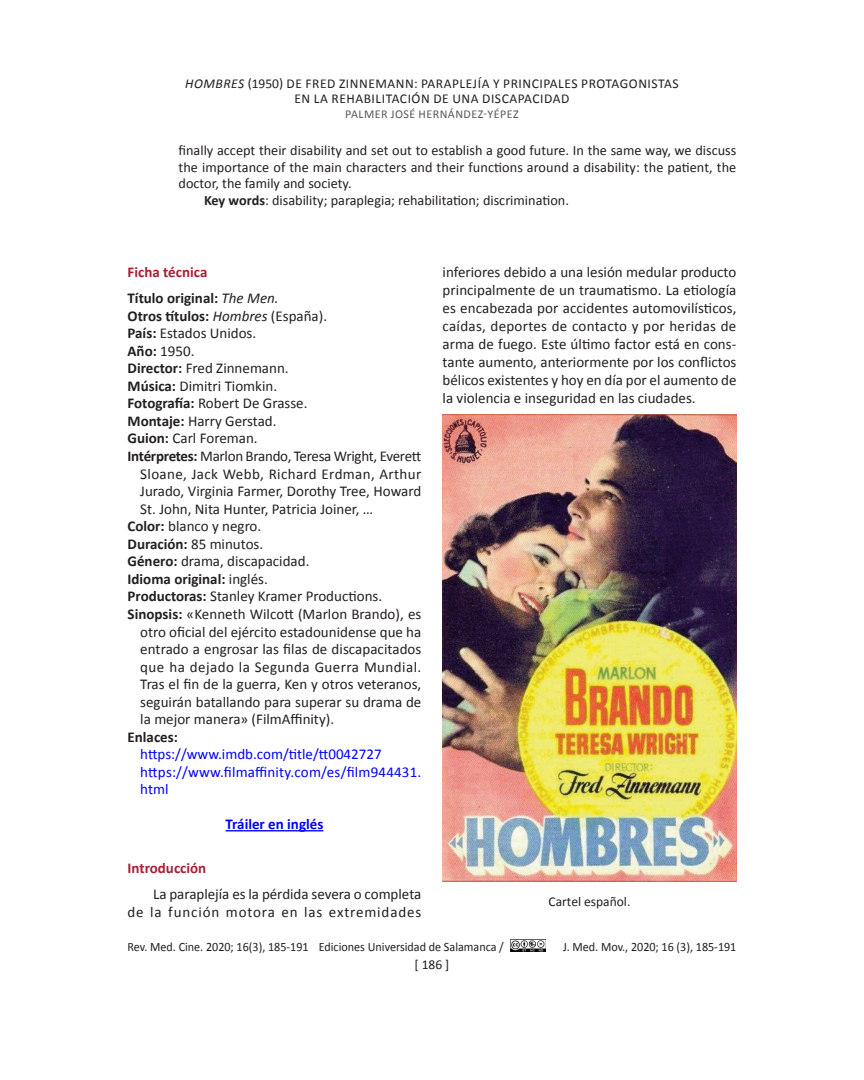
<style>
.page{position:relative;width:864px;height:1080px;background:#fff}
.page>*{position:absolute;margin:0;border:0;box-sizing:border-box;transform-origin:0 0}
.t1{font:15px/18px "Calibri";color:#231f20;text-align:right}
.t2{font:700 15px/26.1px "Calibri";color:#231f20}
.t3{font:15px/17.5px "Calibri";letter-spacing:.005em;color:#00f}
.t4{font:15px "Calibri";letter-spacing:-.02em;color:#231f20}
.t5{font:15px "Calibri";letter-spacing:.025em;color:#231f20}
.t6{font:15px "Calibri";letter-spacing:.03em;color:#231f20}
.t7{font:700 15px "Calibri";color:#00f}
.t8{font:700 15px "Calibri";color:#a62035}
.t9{font:14.25px "Calibri";color:#231f20}
.t10{font:13.5px/15px "Calibri";letter-spacing:.04em;color:#231f20;text-align:center}
.t11{font:13.5px "Calibri";color:#231f20}
.t12{font:12.75px "Calibri";color:#231f20;scale:.95 1}
.t13{font:12px "Calibri";letter-spacing:.04em;color:#57585a}
.s1{font-style:italic}
.s2{font-weight:700}
.s3{color:#a62035}
.s4{font-weight:400;font-style:italic}
.s5{font-weight:400}
</style>
<div class="page">
<img style="left:511px;top:939px;width:34px;height:12px">
<hr style="left:226px;top:830px;width:97px;height:1px;background:#00f">
<img style="left:443px;top:415px;width:293px;height:467px">
<p class="t10" style="left:185px;top:76px;width:495px"><span class="s1">HOMBRES</span> (1950) DE FRED ZINNEMANN: PARAPLEJÍA Y PRINCIPALES PROTAGONISTAS<br>EN LA REHABILITACIÓN DE UNA DISCAPACIDAD</p>
<p class="t13" style="left:345px;top:106px;width:175px">PALMER JOSÉ HERNÁNDEZ-YÉPEZ</p>
<p class="t9" style="left:179px;top:142px;width:559px">finally accept their disability and set out to establish a good future. In the same way, we discuss</p>
<p class="t9" style="left:179px;top:158px;width:559px">the importance of the main characters and their functions around a disability: the patient, the</p>
<p class="t9" style="left:179px;top:175px;width:175px">doctor, the family and society.</p>
<p class="t9" style="left:204px;top:191px;width:366px"><span class="s2">Key words</span>: disability; paraplegia; rehabilitation; discrimination.</p>
<p class="t2" style="left:128px;top:258px;width:153px"><span class="s3">Ficha técnica<br></span>Título original: <span class="s4">The Men.</span></p>
<p class="t2" style="left:128px;top:302px;width:201px">Otros títulos: <span class="s4">Hombres</span> <span class="s5">(España).</span></p>
<p class="t1" style="left:128px;top:324px;width:130px"><span class="s2">País:</span> Estados Unidos.</p>
<p class="t1" style="left:128px;top:342px;width:68px"><span class="s2">Año:</span> 1950.</p>
<p class="t1" style="left:128px;top:359px;width:163px"><span class="s2">Director:</span> Fred Zinnemann.</p>
<p class="t1" style="left:128px;top:377px;width:151px"><span class="s2">Música:</span> Dimitri Tiomkin.</p>
<p class="t1" style="left:128px;top:394px;width:181px"><span class="s2">Fotografía:</span> Robert De Grasse.</p>
<p class="t1" style="left:128px;top:412px;width:150px"><span class="s2">Montaje:</span> Harry Gerstad.</p>
<p class="t1" style="left:128px;top:430px;width:132px"><span class="s2">Guion:</span> Carl Foreman.</p>
<p class="t4" style="left:128px;top:447px;width:295px"><span class="s2">Intérpretes:</span> Marlon Brando, Teresa Wright, Everett</p>
<p class="t5" style="left:140px;top:464px;width:283px">Sloane, Jack Webb, Richard Erdman, Arthur</p>
<p class="t1" style="left:140px;top:482px;width:283px">Jurado, Virginia Farmer, Dorothy Tree, Howard</p>
<p class="t1" style="left:140px;top:500px;width:235px">St. John, Nita Hunter, Patricia Joiner, …</p>
<p class="t1" style="left:128px;top:517px;width:135px"><span class="s2">Color:</span> blanco y negro.</p>
<p class="t1" style="left:128px;top:535px;width:137px"><span class="s2">Duración:</span> 85 minutos.</p>
<p class="t1" style="left:128px;top:552px;width:183px"><span class="s2">Género:</span> drama, discapacidad.</p>
<p class="t2" style="left:128px;top:565px;width:142px">Idioma original: <span class="s5">inglés.</span></p>
<p class="t1" style="left:128px;top:587px;width:256px"><span class="s2">Productoras:</span> Stanley Kramer Productions.</p>
<p class="t1" style="left:128px;top:605px;width:295px"><span class="s2">Sinopsis:</span> «Kenneth Wilcott (Marlon Brando), es</p>
<p class="t1" style="left:140px;top:623px;width:283px">otro oficial del ejército estadounidense que ha</p>
<p class="t1" style="left:140px;top:640px;width:283px">entrado a engrosar las filas de discapacitados</p>
<p class="t6" style="left:140px;top:657px;width:283px">que ha dejado la Segunda Guerra Mundial.</p>
<p class="t1" style="left:140px;top:675px;width:283px">Tras el fin de la guerra, Ken y otros veteranos,</p>
<p class="t1" style="left:140px;top:693px;width:283px">seguirán batallando para superar su drama de</p>
<p class="t1" style="left:140px;top:710px;width:195px">la mejor manera» (FilmAffinity).</p>
<p class="t2" style="left:128px;top:723px;width:52px">Enlaces:</p>
<p class="t3" style="left:140px;top:746px;width:283px">https://www.imdb.com/title/tt0042727 https://www.filmaffinity.com/es/film944431. html</p>
<p class="t7" style="left:226px;top:815px;width:99px">Tráiler en inglés</p>
<p class="t8" style="left:128px;top:859px;width:80px">Introducción</p>
<p class="t1" style="left:128px;top:886px;width:295px">La paraplejía es la pérdida severa o completa<br>de la función motora en las extremidades</p>
<p class="t1" style="left:443px;top:263px;width:295px;text-align:justify">inferiores debido a una lesión medular producto principalmente de un traumatismo. La etiología es encabezada por accidentes automovilísticos, caídas, deportes de contacto y por heridas de arma de fuego. Este último factor está en cons&shy;tante aumento, anteriormente por los conflictos bélicos existentes y hoy en día por el aumento de la violencia e inseguridad en las ciudades.</p>
<p class="t11" style="left:549px;top:893px;width:83px">Cartel español.</p>
<p class="t12" style="left:128px;top:939px;width:398px">Rev. Med. Cine. 2020; 16(3), 185-191 Ediciones Universidad de Salamanca /</p>
<p class="t12" style="left:563px;top:939px;width:184px">J. Med. Mov., 2020; 16 (3), 185-191</p>
<p class="t10" style="left:415px;top:958px;width:36px">[ 186 ]</p>
</div>
